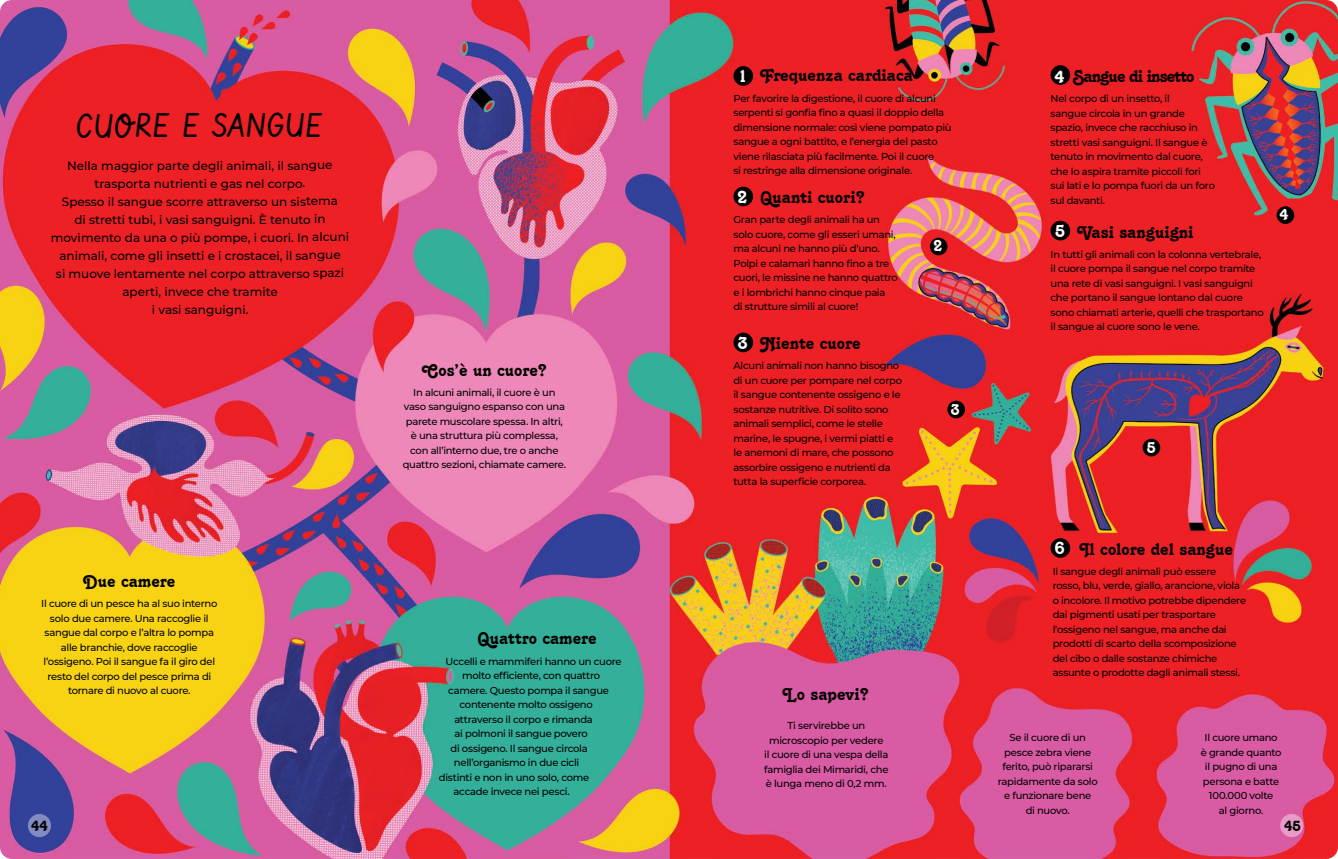
<style>
.page{position:relative;width:1338px;height:859px;background:#fff}
.page>*{position:absolute;margin:0;border:0;box-sizing:border-box;transform-origin:0 0}
.t1{font:32px "Vibur";letter-spacing:-.005em;color:#000}
.t2{font:22px "Tango BT";color:#000}
.t3{font:22px "Tango BT";letter-spacing:-.04em;color:#000}
.t4{font:22px "Tango BT";color:#fbfbfb}
.t5{font:19.8px "Tango BT";color:#fbfbfb}
.t6{font:18.6px "Tango BT";color:#000}
.t7{font:500 12px/18px "Montserrat";letter-spacing:-.005em;color:#000;text-align:center}
.t8{font:500 10px/14.5px "Montserrat";letter-spacing:-.03em;color:#000}
.s1{color:#fbfbfb}
</style>
<div class="page">
<img style="left:0;top:0;width:1338px;height:859px">
<div style="left:1280px;top:814px;width:23px;height:23px;background:#e89bc8;border-radius:50%"></div>
<div style="left:28px;top:814px;width:23px;height:23px;background:#838cc2;border-radius:50%"></div>
<div style="left:733px;top:66px;width:20px;height:20px;background:#000;border-radius:50%"></div>
<div style="left:733px;top:187px;width:20px;height:19px;background:#000;border-radius:50%"></div>
<div style="left:930px;top:238px;width:17px;height:17px;background:#000;border-radius:50%"></div>
<div style="left:733px;top:333px;width:20px;height:19px;background:#000;border-radius:50%"></div>
<div style="left:947px;top:401px;width:18px;height:17px;background:#000;border-radius:50%"></div>
<div style="left:1051px;top:65px;width:19px;height:20px;background:#000;border-radius:50%"></div>
<div style="left:1277px;top:206px;width:17px;height:18px;background:#000;border-radius:50%"></div>
<div style="left:1051px;top:221px;width:19px;height:19px;background:#000;border-radius:50%"></div>
<div style="left:1051px;top:538px;width:19px;height:20px;background:#000;border-radius:50%"></div>
<div style="left:1143px;top:439px;width:17px;height:17px;background:#000;border-radius:50%"></div>
<h1 class="t1" style="left:77px;top:107px;width:248px">CUORE E SANGUE</h1>
<p class="t7" style="left:51px;top:156px;width:300px">Nella maggior parte degli animali, il sangue trasporta nutrienti e gas nel corpo.<br>Spesso il sangue scorre attraverso un sistema<br>di stretti tubi, i vasi sanguigni. È tenuto in movimento da una o più pompe, i cuori. In alcuni animali, come gli insetti e i crostacei, il sangue<br>si muove lentamente nel corpo attraverso spazi aperti, invece che tramite<br>i vasi sanguigni.</p>
<h2 class="t2" style="left:83px;top:569px;width:94px">Due camere</h2>
<p class="t8" style="left:41px;top:596px;width:178px;text-align:center">Il cuore di un pesce ha al suo interno solo due camere. Una raccoglie il sangue dal corpo e l’altra lo pompa alle branchie, dove raccoglie l’ossigeno. Poi il sangue fa il giro del resto del corpo del pesce prima di tornare di nuovo al cuore.</p>
<h2 class="t2" style="left:422px;top:358px;width:127px">Cos’è un cuore?</h2>
<p class="t8" style="left:403px;top:385px;width:165px;text-align:center">In alcuni animali, il cuore è un vaso sanguigno espanso con una parete muscolare spessa. In altri, è una struttura più complessa, con all’interno due, tre o anche quattro sezioni, chiamate camere.</p>
<h2 class="t2" style="left:478px;top:626px;width:121px">Quattro camere</h2>
<p class="t8" style="left:446px;top:653px;width:178px">Uccelli e mammiferi hanno un cuore</p>
<p class="t8" style="left:462px;top:668px;width:140px">molto efficiente, con quattro</p>
<p class="t8" style="left:448px;top:682px;width:162px">camere. Questo pompa il sangue</p>
<p class="t8" style="left:459px;top:697px;width:135px">contenente molto ossigeno</p>
<p class="t8" style="left:454px;top:711px;width:140px">attraverso il corpo e rimanda</p>
<p class="t8" style="left:454px;top:726px;width:135px">ai polmoni il sangue povero</p>
<p class="t8" style="left:451px;top:740px;width:139px">di ossigeno. Il sangue circola</p>
<p class="t8" style="left:454px;top:755px;width:127px">nell’organismo in due cicli</p>
<p class="t8" style="left:439px;top:769px;width:152px">distinti e non in uno solo, come</p>
<p class="t8" style="left:454px;top:784px;width:118px">accade invece nei pesci.</p>
<h2 class="t2" style="left:760px;top:63px;width:154px">Frequenza cardiaca</h2>
<p class="t8" style="left:733px;top:90px;width:220px">Per favorire la digestione, il cuore di alcuni serpenti si gonfia fino a quasi il doppio della dimensione normale: così viene pompato più sangue a ogni battito, e l’energia del pasto viene rilasciata più facilmente. Poi il cuore<br>si restringe alla dimensione originale.</p>
<h2 class="t3" style="left:1055px;top:64px;width:141px"><span class="s1">4</span> Sangue di insetto</h2>
<p class="t8" style="left:1051px;top:91px;width:166px">Nel corpo di un insetto, il<br>sangue circola in un grande spazio, invece che racchiuso in stretti vasi sanguigni. Il sangue è tenuto in movimento dal cuore, che lo aspira tramite piccoli fori sui lati e lo pompa fuori da un foro</p>
<h2 class="t4" style="left:740px;top:64px;width:7px">1</h2>
<h2 class="t4" style="left:737px;top:185px;width:11px">2</h2>
<h2 class="t2" style="left:760px;top:185px;width:106px">Quanti cuori?</h2>
<p class="t8" style="left:1051px;top:192px;width:56px">sul davanti.</p>
<p class="t8" style="left:733px;top:212px;width:166px">Gran parte degli animali ha un solo cuore, come gli esseri umani, ma alcuni ne hanno più d’uno.<br>Polpi e calamari hanno fino a tre cuori, le missine ne hanno quattro e i lombrichi hanno cinque paia<br>di strutture simili al cuore!</p>
<h2 class="t4" style="left:1055px;top:219px;width:11px">5</h2>
<h2 class="t2" style="left:1077px;top:219px;width:118px">Vasi sanguigni</h2>
<p class="t8" style="left:1051px;top:246px;width:215px">In tutti gli animali con la colonna vertebrale, il cuore pompa il sangue nel corpo tramite una rete di vasi sanguigni. I vasi sanguigni che portano il sangue lontano dal cuore sono chiamati arterie, quelli che trasportano il sangue al cuore sono le vene.</p>
<h3 class="t5" style="left:933px;top:235px;width:10px">2</h3>
<h2 class="t4" style="left:737px;top:331px;width:12px">3</h2>
<h2 class="t2" style="left:760px;top:331px;width:102px">Niente cuore</h2>
<p class="t8" style="left:733px;top:358px;width:170px">Alcuni animali non hanno bisogno di un cuore per pompare nel corpo il sangue contenente ossigeno e le sostanze nutritive. Di solito sono animali semplici, come le stelle marine, le spugne, i vermi piatti e le anemoni di mare, che possono assorbire ossigeno e nutrienti da tutta la superficie corporea.</p>
<h3 class="t5" style="left:950px;top:399px;width:11px">3</h3>
<h3 class="t5" style="left:1147px;top:437px;width:10px">5</h3>
<h3 class="t5" style="left:1280px;top:204px;width:10px">4</h3>
<h2 class="t4" style="left:1055px;top:536px;width:12px">6</h2>
<h2 class="t2" style="left:1079px;top:537px;width:155px">Il colore del sangue</h2>
<p class="t8" style="left:1053px;top:564px;width:195px">Il sangue degli animali può essere rosso, blu, verde, giallo, arancione, viola o incolore. Il motivo potrebbe dipendere dai pigmenti usati per trasportare l’ossigeno nel sangue, ma anche dai prodotti di scarto della scomposizione del cibo o dalle sostanze chimiche assunte o prodotte dagli animali stessi.</p>
<h2 class="t2" style="left:783px;top:682px;width:88px">Lo sapevi?</h2>
<p class="t8" style="left:764px;top:718px;width:126px;text-align:center">Ti servirebbe un microscopio per vedere<br>il cuore di una vespa della famiglia dei Mimaridi, che è lunga meno di 0,2 mm.</p>
<p class="t8" style="left:998px;top:730px;width:101px;text-align:center">Se il cuore di un pesce zebra viene ferito, può ripararsi rapidamente da solo e funzionare bene<br>di nuovo.</p>
<p class="t8" style="left:1201px;top:730px;width:82px;text-align:center">Il cuore umano è grande quanto il pugno di una persona e batte<br>100.000 volte<br>al giorno.</p>
<h3 class="t6" style="left:31px;top:816px;width:18px">44</h3>
<h3 class="t6" style="left:1284px;top:816px;width:18px">45</h3>
</div>
